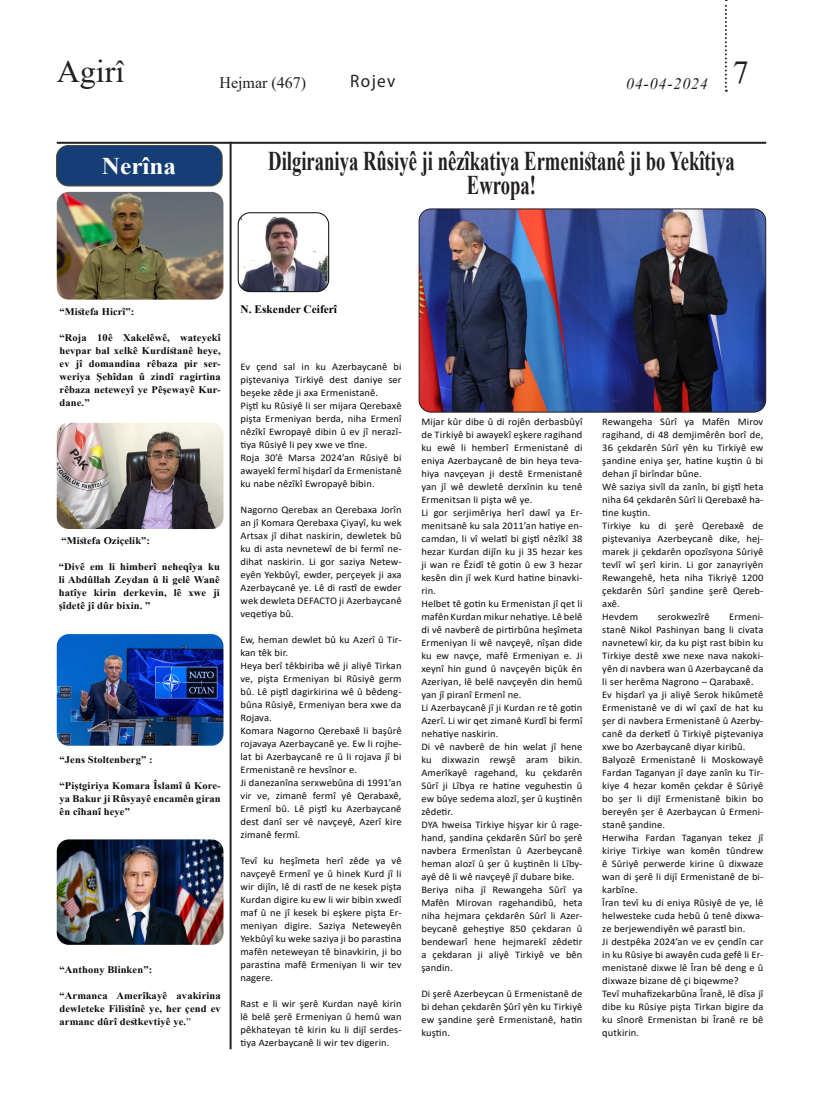
<style>
.page{position:relative;width:823px;height:1106px;background:#fff}
.page>*{position:absolute;margin:0;border:0;box-sizing:border-box;transform-origin:0 0}
.t1{font:32px "Times New Roman";color:#231f20}
.t2{font:700 27px/24px "Times New Roman";color:#231f20;text-align:center;scale:.69 1}
.t3{font:700 24px "Times New Roman";color:#fff;scale:1.05 1}
.t4{font:18px "Myriad Pro";letter-spacing:.08em;color:#231f20;scale:.95 1}
.t5{font:16px "Times New Roman";color:#231f20}
.t6{font:italic 16px "Times New Roman";letter-spacing:.05em;color:#231f20}
.t7{font:700 11.4px "Times New Roman";color:#000}
.t8{font:10.1px/13px "Calibri";letter-spacing:.01em;color:#0b0b0e;text-align:justify;scale:1.04 1}
.t9{font:700 10.1px/13px "Times New Roman";letter-spacing:.01em;color:#0b0b0e;text-align:justify;scale:1.04 1}
.s1{font-weight:400}
</style>
<div class="page">
<svg style="left:724px;top:0;width:2px;height:92px"></svg>
<hr style="left:57px;top:142px;width:708px;height:2px;background:#231f20">
<hr style="left:229px;top:142px;width:2px;height:907px;background:#231f20">
<div style="left:56px;top:145px;width:166px;height:41px;background:#153e76;border-radius:12px"></div>
<div style="left:56px;top:145px;width:166px;height:41px;border:1px solid #4f4e32;border-radius:12px"></div>
<img style="left:57px;top:839px;width:166px;height:105px">
<img style="left:57px;top:634px;width:166px;height:111px">
<img style="left:57px;top:423px;width:166px;height:106px">
<img style="left:57px;top:192px;width:166px;height:108px">
<img style="left:420px;top:209px;width:345px;height:203px">
<div style="left:418px;top:208px;width:347px;height:204px;border:1px solid #231f20;border-radius:12px"></div>
<img style="left:239px;top:214px;width:89px;height:78px">
<div style="left:237px;top:212px;width:92px;height:80px;border:1px solid #0b0b0e;border-radius:12px"></div>
<h1 class="t1" style="left:57px;top:49px;width:69px">Agirî</h1>
<p class="t3" style="left:102px;top:149px;width:72px">Nerîna</p>
<h3 class="t5" style="left:219px;top:71px;width:88px">Hejmar (467)</h3>
<p class="t4" style="left:350px;top:70px;width:49px">Rojev</p>
<h3 class="t6" style="left:625px;top:72px;width:124px">04-04-2024 <sup>7</sup></h3>
<p class="t2" style="left:268px;top:148px;width:677px">Dilgiraniya Rûsiyê ji nêzîkatiya Ermenistanê ji bo Yekîtiya<br>Ewropa!</p>
<p class="t9" style="left:59px;top:305px;width:73px">“Mistefa Hicrî”:</p>
<p class="t9" style="left:59px;top:331px;width:156px">“Roja 10ê Xakelêwê, wateyekî hevpar bal xelkê Kurdistanê heye, ev jî domandina rêbaza pir ser&shy;weriya Şehîdan û zindî ragirtina rêbaza neteweyî ye Pêşewayê Kur&shy;dane.”</p>
<p class="t9" style="left:61px;top:533px;width:87px">“Mistefa Oziçelik”:</p>
<p class="t9" style="left:59px;top:559px;width:156px">“Divê em li himberî neheqîya ku li Abdûllah Zeydan û li gelê Wanê hatîye kirin derkevin, lê xwe ji şîdetê jî dûr bixin. ”</p>
<p class="t9" style="left:59px;top:753px;width:91px">“Jens Stoltenberg” :</p>
<p class="t9" style="left:59px;top:779px;width:156px">“Piştgiriya Komara Îslamî û Kore&shy;ya Bakur ji Rûsyayê encamên giran ên cîhanî heye”</p>
<p class="t9" style="left:59px;top:963px;width:90px">“Anthony Blinken”:</p>
<p class="t9" style="left:59px;top:989px;width:156px">“Armanca Amerîkayê avakirina dewleteke Filistînê ye, her çend ev armanc dûrî destkevtiyê ye.<span class="s1">”</span></p>
<p class="t7" style="left:240px;top:301px;width:98px">N. Eskender Ceiferî</p>
<p class="t8" style="left:240px;top:360px;width:156px">Ev çend sal in ku Azerbaycanê bi piştevaniya Tirkiyê dest daniye ser beşeke zêde ji axa Ermenistanê.</p>
<p class="t8" style="left:240px;top:399px;width:156px">Piştî ku Rûsiyê li ser mijara Qerebaxê pişta Ermeniyan berda, niha Ermenî nêzîkî Ewropayê dibin û ev jî nerazî&shy;tiya Rûsiyê li pey xwe ve tîne.</p>
<p class="t8" style="left:240px;top:451px;width:156px">Roja 30’ê Marsa 2024’an Rûsiyê bi awayekî fermî hişdarî da Ermenistanê ku nabe nêzîkî Ewropayê bibin.</p>
<p class="t8" style="left:240px;top:503px;width:156px">Nagorno Qerebax an Qerebaxa Jorîn an jî Komara Qerebaxa Çiyayî, ku wek Artsax jî dihat naskirin, dewletek bû ku di asta nevnetewî de bi fermî ne&shy;dihat naskirin. Li gor saziya Netew&shy;eyên Yekbûyî, ewder, perçeyek ji axa Azerbaycanê ye. Lê di rastî de ewder wek dewleta DEFACTO ji Azerbaycanê veqetiya bû.</p>
<p class="t8" style="left:240px;top:633px;width:156px">Ew, heman dewlet bû ku Azerî û Tir&shy;kan têk bir.</p>
<p class="t8" style="left:240px;top:659px;width:156px">Heya berî têkbiriba wê ji aliyê Tirkan ve, pişta Ermeniyan bi Rûsiyê germ bû. Lê piştî dagirkirina wê û bêdeng&shy;bûna Rûsiyê, Ermeniyan bera xwe da Rojava.</p>
<p class="t8" style="left:240px;top:724px;width:156px">Komara Nagorno Qerebaxê li başûrê rojavaya Azerbaycanê ye. Ew li rojhe&shy;lat bi Azerbaycanê re û li rojava jî bi Ermenistanê re hevsînor e.</p>
<p class="t8" style="left:240px;top:776px;width:156px">Ji danezanîna serxwebûna di 1991’an vir ve, zimanê fermî yê Qerabaxê, Ermenî bû. Lê piştî ku Azerbaycanê dest danî ser vê navçeyê, Azerî kire zimanê fermî.</p>
<p class="t8" style="left:240px;top:854px;width:156px">Tevî ku heşîmeta herî zêde ya vê navçeyê Ermenî ye û hinek Kurd jî li wir dijîn, lê di rastî de ne kesek pişta Kurdan digire ku ew li wir bibin xwedî maf û ne jî kesek bi eşkere pişta Er&shy;meniyan digire. Saziya Neteweyên Yekbûyî ku weke saziya ji bo parastina mafên neteweyan tê binavkirin, ji bo parastina mafê Ermeniyan li wir tev nagere.</p>
<p class="t8" style="left:240px;top:997px;width:156px">Rast e li wir şerê Kurdan nayê kirin lê belê şerê Ermeniyan û hemû wan pêkhateyan tê kirin ku li dijî serdes&shy;tiya Azerbaycanê li wir tev digerin.</p>
<p class="t8" style="left:421px;top:415px;width:156px">Mijar kûr dibe û di rojên derbasbûyî de Tirkiyê bi awayekî eşkere ragihand ku ewê li hemberî Ermenistanê di eniya Azerbaycanê de bin heya teva&shy;hiya navçeyan ji destê Ermenistanê yan jî wê dewletê derxînin ku tenê Ermenitsan li pişta wê ye.</p>
<p class="t8" style="left:421px;top:506px;width:156px">Li gor serjimêriya herî dawî ya Er&shy;menitsanê ku sala 2011’an hatiye en&shy;camdan, li vî welatî bi giştî nêzîkî 38 hezar Kurdan dijîn ku ji 35 hezar kes ji wan re Êzidî tê gotin û ew 3 hezar kesên din jî wek Kurd hatine binavki&shy;rin.</p>
<p class="t8" style="left:421px;top:597px;width:156px">Helbet tê gotin ku Ermenistan jî qet li mafên Kurdan mikur nehatiye. Lê belê di vê navberê de pirtirbûna heşîmeta Ermeniyan li wê navçeyê, nîşan dide ku ew navçe, mafê Ermeniyan e. Ji xeynî hin gund û navçeyên biçûk ên Azeriyan, lê belê navçeyên din hemû yan jî piranî Ermenî ne.</p>
<p class="t8" style="left:421px;top:701px;width:156px">Li Azerbaycanê jî ji Kurdan re tê gotin Azerî. Li wir qet zimanê Kurdî bi fermî nehatiye naskirin.</p>
<p class="t8" style="left:421px;top:740px;width:156px">Di vê navberê de hin welat jî hene ku dixwazin rewşê aram bikin.<br>Amerîkayê ragehand, ku çekdarên Sûrî ji Lîbya re hatine veguhestin û ew bûye sedema alozî, şer û kuştinên zêdetir.</p>
<p class="t8" style="left:421px;top:818px;width:156px">DYA hweisa Tirkiye hişyar kir û rage&shy;hand, şandina çekdarên Sûrî bo şerê navbera Ermenîstan û Azerbeycanê heman alozî û şer û kuştinên li Lîby&shy;ayê dê li wê navçeyê jî dubare bike.</p>
<p class="t8" style="left:421px;top:883px;width:156px">Beriya niha jî Rewangeha Sûrî ya Mafên Mirovan ragehandibû, heta niha hejmara çekdarên Sûrî li Azer&shy;beycanê geheştiye 850 çekdaran û bendewarî hene hejmarekî zêdetir a çekdaran ji aliyê Tirkiyê ve bên şandin.</p>
<p class="t8" style="left:421px;top:987px;width:156px">Di şerê Azerbeycan û Ermenistanê de bi dehan çekdarên Şûrî yên ku Tirkiyê ew şandine şerê Ermenistanê, hatin kuştin.</p>
<p class="t8" style="left:602px;top:415px;width:156px">Rewangeha Sûrî ya Mafên Mirov ragihand, di 48 demjimêrên borî de, 36 çekdarên Sûrî yên ku Tirkiyê ew şandine eniya şer, hatine kuştin û bi dehan jî birîndar bûne.</p>
<p class="t8" style="left:602px;top:480px;width:156px">Wê saziya sivîl da zanîn, bi giştî heta niha 64 çekdarên Sûrî li Qerebaxê ha&shy;tine kuştin.</p>
<p class="t8" style="left:602px;top:519px;width:156px">Tirkiye ku di şerê Qerebaxê de piştevaniya Azerbeycanê dike, hej&shy;marek ji çekdarên opozîsyona Sûriyê tevlî wî şerî kirin. Li gor zanayriyên Rewangehê, heta niha Tikriyê 1200 çekdarên Sûrî şandine şerê Qereb&shy;axê.</p>
<p class="t8" style="left:602px;top:610px;width:36px">Hevdem</p>
<p class="t8" style="left:657px;top:610px;width:52px">serokwezîrê</p>
<p class="t8" style="left:602px;top:610px;width:156px;text-indent:127px">Ermeni&shy;stanê Nikol Pashinyan bang li civata navnetewî kir, da ku pişt rast bibin ku Tirkiye destê xwe nexe nava nakoki&shy;yên di navbera wan û Azerbaycanê da li ser herêma Nagrono – Qarabaxê.</p>
<p class="t8" style="left:602px;top:688px;width:156px">Ev hişdarî ya ji aliyê Serok hikûmetê Ermenistanê ve di wî çaxî de hat ku şer di navbera Ermenistanê û Azerby&shy;canê da derketî û Tirkiyê piştevaniya xwe bo Azerbaycanê diyar kiribû.</p>
<p class="t8" style="left:602px;top:753px;width:156px">Balyozê Ermenistanê li Moskowayê Fardan Taganyan jî daye zanîn ku Tir&shy;kiye 4 hezar komên çekdar ê Sûriyê bo şer li dijî Ermenistanê bikin bo bereyên şer ê Azerbaycan û Ermeni&shy;stanê şandine.</p>
<p class="t8" style="left:602px;top:831px;width:156px">Herwiha Fardan Taganyan tekez jî kiriye Tirkiye wan komên tûndrew ê Sûriyê perwerde kirine û dixwaze wan di şerê li dijî Ermenistanê de bi&shy;karbîne.</p>
<p class="t8" style="left:602px;top:896px;width:156px">Îran tevî ku di eniya Rûsiyê de ye, lê helwesteke cuda hebû û tenê dixwa&shy;ze berjewendiyên wê parastî bin.</p>
<p class="t8" style="left:602px;top:935px;width:156px">Ji destpêka 2024’an ve ev çendîn car in ku Rûsiye bi awayên cuda gefê li Er&shy;menistanê dixwe lê Îran bê deng e û dixwaze bizane dê çi biqewme?</p>
<p class="t8" style="left:602px;top:987px;width:156px">Tevî muhafizekarbûna Îranê, lê dîsa jî dibe ku Rûsiye pişta Tirkan bigire da ku sînorê Ermenistan bi Îranê re bê qutkirin.</p>
</div>
